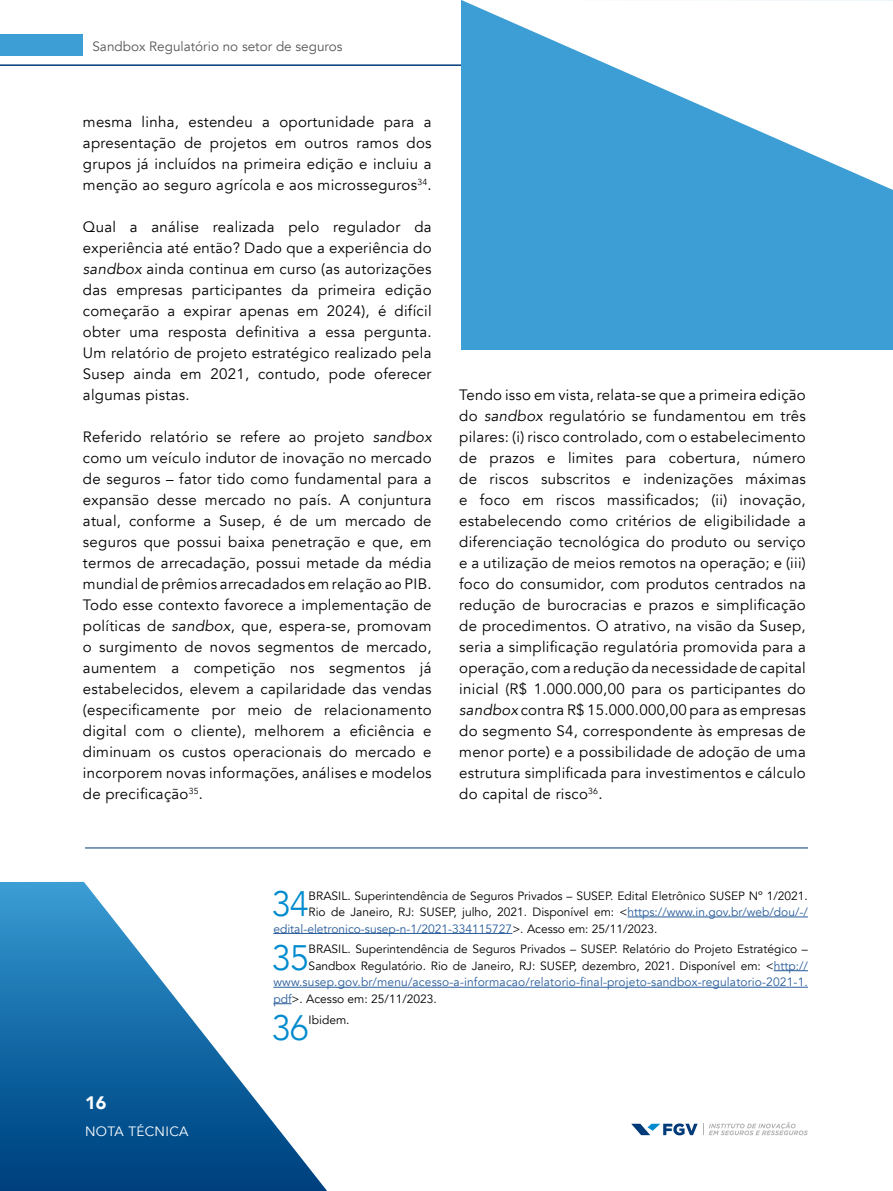
<style>
.page{position:relative;width:893px;height:1191px;background:#fff}
.page>*{position:absolute;margin:0;border:0;box-sizing:border-box;transform-origin:0 0}
.t1{font:300 35.25px "Avenir";color:#008bce}
.t2{font:900 18px "Avenir";color:#fff}
.t3{font:15px/21px "Avenir";letter-spacing:.02em;color:#000;text-align:justify}
.t4{font:13.5px "Avenir";color:#575756}
.t5{font:13.5px "Avenir";letter-spacing:.025em;color:#fff}
.t6{font:12px "Avenir";color:#000}
.t7{font:12px "Avenir";letter-spacing:.01em;color:#275b9b}
.s1{font-style:italic}
.s2{color:#275b9b}
.s3{color:#000}
</style>
<div class="page">
<hr style="left:0;top:64px;width:893px;height:2px;background:#003a78">
<div style="left:0;top:34px;width:83px;height:21px;background:#3c9ed4"></div>
<div style="left:461px;top:0;width:432px;height:349px;background:#3c9ed4"></div>
<svg style="left:461px;top:0;width:432px;height:190px"></svg>
<hr style="left:627px;top:916px;width:181px;height:1px;background:#275b9b">
<hr style="left:273px;top:933px;width:239px;height:1px;background:#275b9b">
<hr style="left:774px;top:970px;width:34px;height:1px;background:#275b9b">
<hr style="left:273px;top:987px;width:535px;height:1px;background:#275b9b">
<hr style="left:85px;top:847px;width:723px;height:1px;background:#003a78">
<svg style="left:0;top:882px;width:343px;height:309px"></svg>
<svg style="left:631px;top:1122px;width:177px;height:13px"></svg>
<p class="t4" style="left:92px;top:39px;width:252px">Sandbox Regulatório no setor de seguros</p>
<p class="t3" style="left:83px;top:112px;width:350px">mesma linha, estendeu a oportunidade para a apresentação de projetos em outros ramos dos grupos já incluídos na primeira edição e incluiu a menção ao seguro agrícola e aos microsseguros<sup>34</sup>.</p>
<p class="t3" style="left:83px;top:217px;width:350px">Qual a análise realizada pelo regulador da experiência até então? Dado que a experiência do <span class="s1">sandbox</span> ainda continua em curso (as autorizações das empresas participantes da primeira edição começarão a expirar apenas em 2024), é difícil obter uma resposta definitiva a essa pergunta.<br>Um relatório de projeto estratégico realizado pela Susep ainda em 2021, contudo, pode oferecer algumas pistas.</p>
<p class="t3" style="left:83px;top:427px;width:350px">Referido relatório se refere ao projeto <span class="s1">sandbox </span>como um veículo indutor de inovação no mercado de seguros – fator tido como fundamental para a expansão desse mercado no país. A conjuntura atual, conforme a Susep, é de um mercado de seguros que possui baixa penetração e que, em termos de arrecadação, possui metade da média mundial de prêmios arrecadados em relação ao PIB.<br>Todo esse contexto favorece a implementação de políticas de <span class="s1">sandbox</span>, que, espera-se, promovam o surgimento de novos segmentos de mercado, aumentem a competição nos segmentos já estabelecidos, elevem a capilaridade das vendas (especificamente por meio de relacionamento digital com o cliente), melhorem a eficiência e diminuam os custos operacionais do mercado e incorporem novas informações, análises e modelos de precificação<sup>35</sup>.</p>
<p class="t3" style="left:459px;top:385px;width:348px">Tendo isso em vista, relata-se que a primeira edição do <span class="s1">sandbox</span> regulatório se fundamentou em três pilares: (i) risco controlado, com o estabelecimento de prazos e limites para cobertura, número de riscos subscritos e indenizações máximas e foco em riscos massificados; (ii) inovação, estabelecendo como critérios de eligibilidade a diferenciação tecnológica do produto ou serviço e a utilização de meios remotos na operação; e (iii) foco do consumidor, com produtos centrados na redução de burocracias e prazos e simplificação de procedimentos. O atrativo, na visão da Susep, seria a simplificação regulatória promovida para a operação, com a redução da necessidade de capital inicial (R$ 1.000.000,00 para os participantes do <span class="s1">sandbox</span> contra R$ 15.000.000,00 para as empresas do segmento S4, correspondente às empresas de menor porte) e a possibilidade de adoção de uma estrutura simplificada para investimentos e cálculo do capital de risco<sup>36</sup>.</p>
<p class="t2" style="left:85px;top:1087px;width:23px">16</p>
<p class="t5" style="left:85px;top:1123px;width:105px">NOTA TÉCNICA</p>
<h1 class="t1" style="left:272px;top:883px;width:38px">34</h1>
<p class="t6" style="left:309px;top:888px;width:501px">BRASIL. Superintendência de Seguros Privados – SUSEP. Edital Eletrônico SUSEP Nº 1/2021.</p>
<p class="t6" style="left:309px;top:904px;width:501px">Rio de Janeiro, RJ: SUSEP, julho, 2021. Disponível em: &lt;<span class="s2">https://www.in.gov.br/web/dou/-/</span></p>
<p class="t7" style="left:273px;top:921px;width:386px">edital-eletronico-susep-n-1/2021-334115727<span class="s3">&gt;. Acesso em: 25/11/2023.</span></p>
<h1 class="t1" style="left:272px;top:936px;width:38px">35</h1>
<p class="t6" style="left:309px;top:942px;width:501px">BRASIL. Superintendência de Seguros Privados – SUSEP. Relatório do Projeto Estratégico –</p>
<p class="t6" style="left:309px;top:958px;width:501px">Sandbox Regulatório. Rio de Janeiro, RJ: SUSEP, dezembro, 2021. Disponível em: &lt;<span class="s2">http://</span></p>
<p class="t7" style="left:273px;top:975px;width:536px">www.susep.gov.br/menu/acesso-a-informacao/relatorio-final-projeto-sandbox-regulatorio-2021-1.</p>
<p class="t6" style="left:273px;top:991px;width:165px"><span class="s2">pdf</span>&gt;. Acesso em: 25/11/2023.</p>
<h1 class="t1" style="left:272px;top:1007px;width:38px">36</h1>
<p class="t6" style="left:309px;top:1012px;width:42px">Ibidem.</p>
</div>
